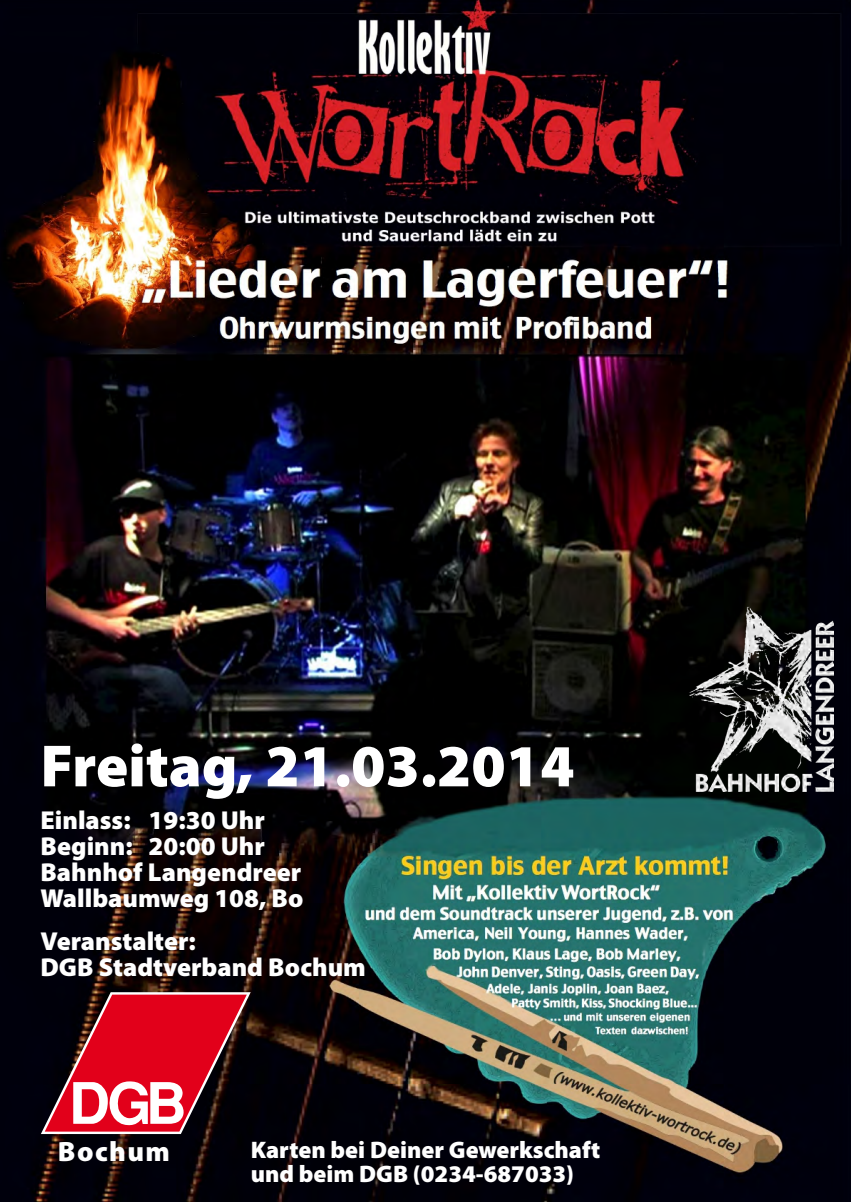
<style>
.page{position:relative;width:851px;height:1202px;background:#fff}
.page>*{position:absolute;margin:0;border:0;box-sizing:border-box;transform-origin:0 0}
.t1{font:900 60px "Myriad Pro";color:#fff}
.t2{font:900 28px "Myriad Pro";letter-spacing:.05em;color:#fff}
.t3{font:900 26px/26px "Myriad Pro";color:#fff}
.t4{font:900 24px/24px "Myriad Pro";color:#fff}
</style>
<div class="page">
<img style="left:0;top:0;width:850px;height:1202px">
<svg style="left:41px;top:992px;width:210px;height:142px;background:#9e2534"></svg>
<img style="left:684px;top:601px;width:149px;height:190px">
<h1 class="t1" style="left:40px;top:732px;width:535px">Freitag, 21.03.2014</h1>
<p class="t3" style="left:40px;top:808px;width:264px">Einlass: 19:30 Uhr<br>Beginn: 20:00 Uhr<br>Bahnhof Langendreer<br>Wallbaumweg 108, Bo</p>
<p class="t3" style="left:40px;top:929px;width:327px">Veranstalter:<br>DGB Stadtverband Bochum</p>
<p class="t2" style="left:58px;top:1135px;width:114px">Bochum</p>
<p class="t4" style="left:251px;top:1138px;width:351px">Karten bei Deiner Gewerkschaft und beim DGB (0234-687033)</p>
</div>
